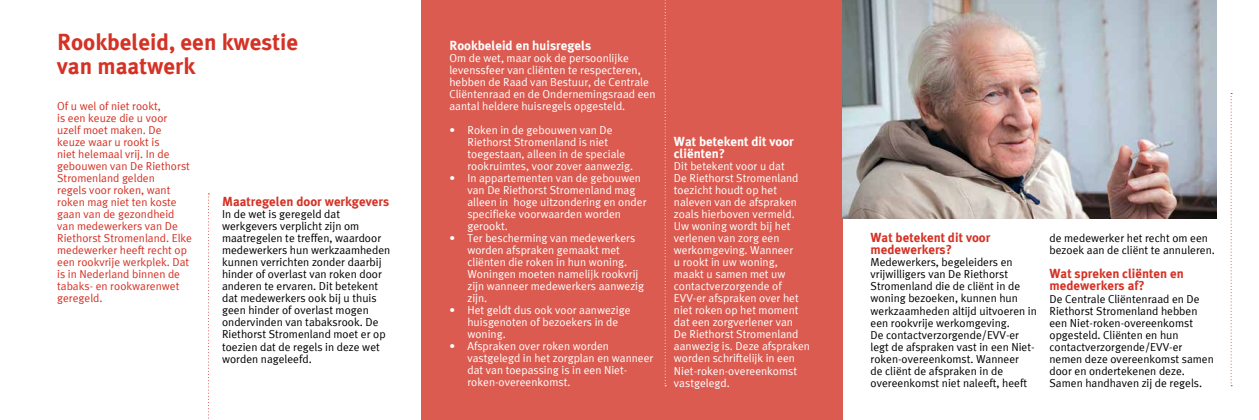
<style>
.page{position:relative;width:1259px;height:420px;background:#fff}
.page>*{position:absolute;margin:0;border:0;box-sizing:border-box;transform-origin:0 0}
.t1{font:700 23px/24px "Meta Plus";color:#d43225}
.t2{font:700 13px/12px "Meta Plus";color:#d43225}
.t3{font:700 13px/12px "Meta Plus";color:#fff}
.t4{font:11.5px/12px "Meta Plus Normal";color:#fff}
.t5{font:11.5px/12px "Meta Plus Normal";color:#000}
.t6{font:11.5px/12px "Meta Plus Normal";color:#d43225}
</style>
<div class="page">
<div style="left:421px;top:0;width:421px;height:420px;background:#dc5b50"></div>
<img style="left:842px;top:0;width:374px;height:219px">
<svg style="left:208px;top:193px;width:1px;height:226px"></svg>
<svg style="left:1230px;top:93px;width:2px;height:293px"></svg>
<svg style="left:664px;top:0;width:2px;height:386px"></svg>
<h1 class="t1" style="left:57px;top:30px;width:242px">Rookbeleid, een kwestie van maatwerk</h1>
<p class="t6" style="left:57px;top:100px;width:136px">Of u wel of niet rookt,<br>is een keuze die u voor uzelf moet maken. De keuze waar u rookt is<br>niet helemaal vrij. In de gebouwen van De Riethorst<br>Stromenland gelden<br>regels voor roken, want roken mag niet ten koste gaan van de gezondheid van medewerkers van De<br>Riethorst Stromenland. Elke medewerker heeft recht op een rookvrije werkplek. Dat is in Nederland binnen de tabaks- en rookwarenwet geregeld.</p>
<p class="t2" style="left:222px;top:196px;width:169px">Maatregelen door werkgevers</p>
<p class="t5" style="left:222px;top:208px;width:170px">In de wet is geregeld dat werkgevers verplicht zijn om maatregelen te treffen, waardoor medewerkers hun werkzaamheden kunnen verrichten zonder daarbij hinder of overlast van roken door anderen te ervaren. Dit betekent dat medewerkers ook bij u thuis geen hinder of overlast mogen ondervinden van tabaksrook. De<br>Riethorst Stromenland moet er op toezien dat de regels in deze wet worden nageleefd.</p>
<p class="t3" style="left:449px;top:40px;width:143px">Rookbeleid en huisregels</p>
<p class="t4" style="left:449px;top:52px;width:208px">Om de wet, maar ook de persoonlijke levenssfeer van cliënten te respecteren, hebben de Raad van Bestuur, de Centrale Cliëntenraad en de Ondernemingsraad een aantal heldere huisregels opgesteld.</p>
<p class="t4" style="left:467px;top:124px;width:167px;text-indent:-18px">• Roken in de gebouwen van De<br>Riethorst Stromenland is niet toegestaan, alleen in de speciale rookruimtes, voor zover aanwezig.</p>
<p class="t4" style="left:467px;top:172px;width:181px;text-indent:-18px">• In appartementen van de gebouwen van De Riethorst Stromenland mag alleen in hoge uitzondering en onder specifieke voorwaarden worden gerookt.</p>
<p class="t4" style="left:467px;top:232px;width:178px;text-indent:-18px">• Ter bescherming van medewerkers worden afspraken gemaakt met cliënten die roken in hun woning.<br>Woningen moeten namelijk rookvrij zijn wanneer medewerkers aanwezig zijn.</p>
<p class="t4" style="left:467px;top:304px;width:165px;text-indent:-18px">• Het geldt dus ook voor aanwezige huisgenoten of bezoekers in de woning.</p>
<p class="t4" style="left:467px;top:340px;width:187px;text-indent:-18px">• Afspraken over roken worden vastgelegd in het zorgplan en wanneer dat van toepassing is in een Niet&shy;roken-overeenkomst.</p>
<p class="t3" style="left:674px;top:136px;width:121px">Wat betekent dit voor cliënten?</p>
<p class="t4" style="left:674px;top:160px;width:138px">Dit betekent voor u dat<br>De Riethorst Stromenland toezicht houdt op het naleven van de afspraken zoals hierboven vermeld.<br>Uw woning wordt bij het verlenen van zorg een werkomgeving. Wanneer<br>u rookt in uw woning, maakt u samen met uw contactverzorgende of<br>EVV-er afspraken over het niet roken op het moment dat een zorgverlener van<br>De Riethorst Stromenland aanwezig is. Deze afspraken worden schriftelijk in een<br>Niet-roken-overeenkomst vastgelegd.</p>
<p class="t2" style="left:870px;top:232px;width:121px">Wat betekent dit voor medewerkers?</p>
<p class="t5" style="left:870px;top:256px;width:168px">Medewerkers, begeleiders en vrijwilligers van De Riethorst<br>Stromenland die de cliënt in de woning bezoeken, kunnen hun werkzaamheden altijd uitvoeren in een rookvrije werkomgeving.<br>De contactverzorgende/EVV-er legt de afspraken vast in een Niet&shy;roken-overeenkomst. Wanneer<br>de cliënt de afspraken in de overeenkomst niet naleeft, heeft</p>
<p class="t5" style="left:1049px;top:232px;width:167px">de medewerker het recht om een bezoek aan de cliënt te annuleren.</p>
<p class="t2" style="left:1049px;top:268px;width:136px">Wat spreken cliënten en medewerkers af?</p>
<p class="t5" style="left:1049px;top:292px;width:166px">De Centrale Cliëntenraad en De<br>Riethorst Stromenland hebben een Niet-roken-overeenkomst opgesteld. Cliënten en hun contactverzorgende/EVV-er nemen deze overeenkomst samen door en ondertekenen deze.<br>Samen handhaven zij de regels.</p>
</div>
